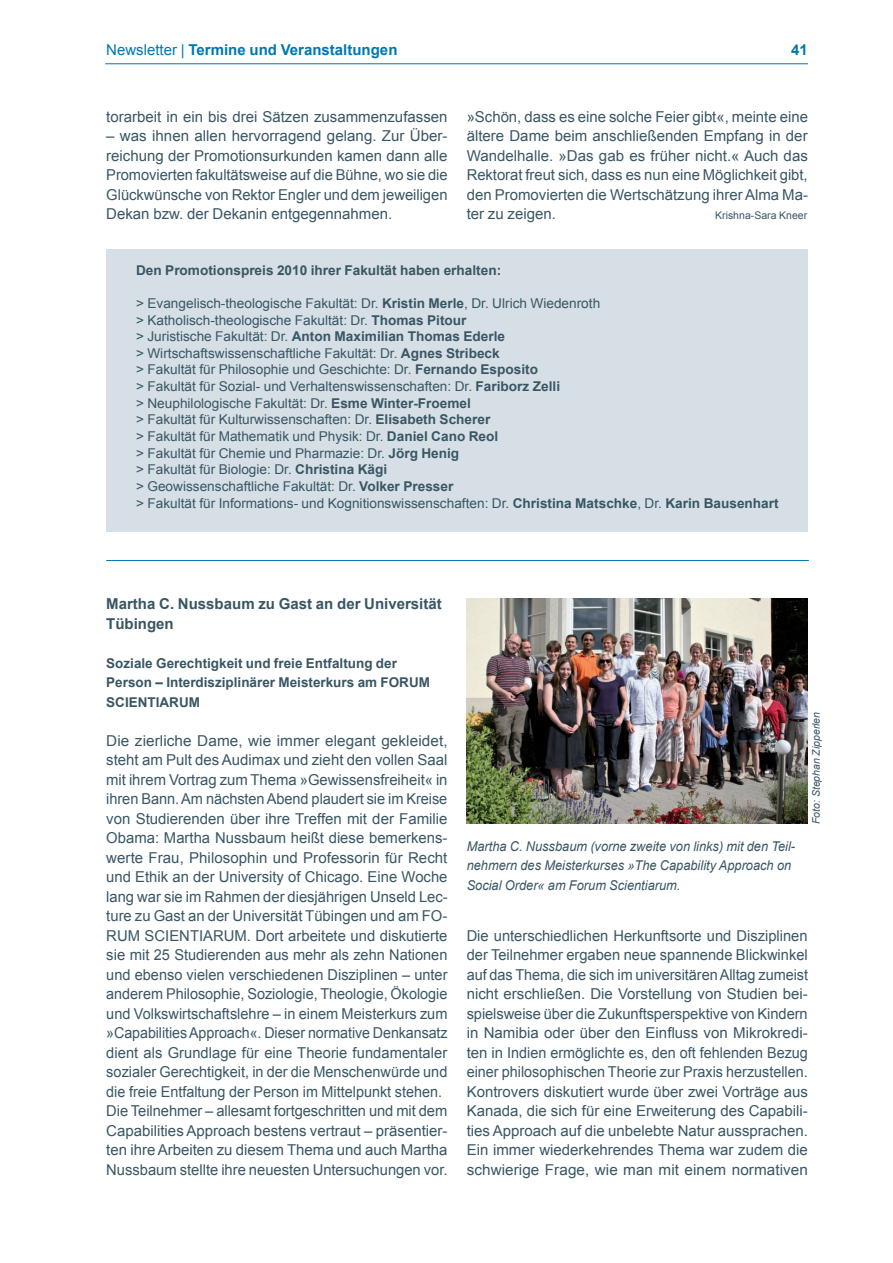
<style>
.page{position:relative;width:893px;height:1263px;background:#fff}
.page>*{position:absolute;margin:0;border:0;box-sizing:border-box;transform-origin:0 0}
.t1{font:15px/19.5px "Arial";color:#395664;text-align:justify}
.t2{font:700 15px/19.5px "Arial";color:#395664}
.t3{font:700 15px "Arial";color:#0077b1}
.t4{font:13.5px/16.6px "Arial";color:#395664}
.t5{font:700 13.5px/19.5px "Arial";color:#395664}
.t6{font:italic 13.5px/19.5px "Arial";color:#395664;scale:.95 1}
.t7{font:italic 10.5px "Arial";color:#395664}
.t8{font:10.5px "Arial";color:#395664}
.s1{font-weight:400}
.s2{font-weight:700}
</style>
<div class="page">
<hr style="left:105px;top:63px;width:703px;height:1px;background:#0077b1">
<hr style="left:106px;top:560px;width:703px;height:1px;background:#0077b1">
<div style="left:106px;top:249px;width:702px;height:282px;background:#d6dfe5"></div>
<img style="left:467px;top:598px;width:341px;height:225px">
<p class="t3" style="left:106px;top:42px;width:293px"><span class="s1">Newsletter |</span> Termine und Veranstaltungen</p>
<p class="t3" style="left:791px;top:42px;width:18px">41</p>
<p class="t1" style="left:106px;top:107px;width:343px">torarbeit in ein bis drei Sätzen zusammenzufassen</p>
<p class="t1" style="left:106px;top:126px;width:343px">– was ihnen allen hervorragend gelang. Zur Über&shy;reichung der Promotionsurkunden kamen dann alle Promovierten fakultätsweise auf die Bühne, wo sie die Glückwünsche von Rektor Engler und dem jeweiligen Dekan bzw. der Dekanin entgegennahmen.</p>
<p class="t1" style="left:467px;top:107px;width:343px">»Schön, dass es eine solche Feier gibt«, meinte eine ältere Dame beim anschließenden Empfang in der Wandelhalle. »Das gab es früher nicht.« Auch das Rektorat freut sich, dass es nun eine Möglichkeit gibt, den Promovierten die Wertschätzung ihrer Alma Ma&shy;ter zu zeigen.</p>
<p class="t8" style="left:715px;top:209px;width:93px">Krishna-Sara Kneer</p>
<p class="t5" style="left:136px;top:260px;width:367px">Den Promotionspreis 2010 ihrer Fakultät haben erhalten:</p>
<p class="t4" style="left:136px;top:295px;width:644px">&gt; Evangelisch-theologische Fakultät: Dr. <span class="s2">Kristin Merle</span>, Dr. Ulrich Wiedenroth<br>&gt; Katholisch-theologische Fakultät: Dr. <span class="s2">Thomas Pitour<br></span>&gt; Juristische Fakultät: Dr. <span class="s2">Anton Maximilian Thomas Ederle<br></span>&gt; Wirtschaftswissenschaftliche Fakultät: Dr. <span class="s2">Agnes Stribeck<br></span>&gt; Fakultät für Philosophie und Geschichte: Dr. <span class="s2">Fernando Esposito<br></span>&gt; Fakultät für Sozial- und Verhaltenswissenschaften: Dr. <span class="s2">Fariborz Zelli<br></span>&gt; Neuphilologische Fakultät: Dr. <span class="s2">Esme Winter-Froemel<br></span>&gt; Fakultät für Kulturwissenschaften: Dr. <span class="s2">Elisabeth Scherer<br></span>&gt; Fakultät für Mathematik und Physik: Dr. <span class="s2">Daniel Cano Reol<br></span>&gt; Fakultät für Chemie und Pharmazie: Dr. <span class="s2">Jörg Henig<br></span>&gt; Fakultät für Biologie: Dr. <span class="s2">Christina Kägi<br></span>&gt; Geowissenschaftliche Fakultät: Dr. <span class="s2">Volker Presser<br></span>&gt; Fakultät für Informations- und Kognitionswissenschaften: Dr. <span class="s2">Christina Matschke</span>, Dr. <span class="s2">Karin Bausenhart</span></p>
<p class="t2" style="left:106px;top:594px;width:337px">Martha C. Nussbaum zu Gast an der Universität<br>Tübingen</p>
<p class="t5" style="left:106px;top:653px;width:325px">Soziale Gerechtigkeit und freie Entfaltung der<br>Person – Interdisziplinärer Meisterkurs am FORUM<br>SCIENTIARUM</p>
<p class="t1" style="left:106px;top:731px;width:343px;text-align:left">Die zierliche Dame, wie immer elegant gekleidet, steht am Pult des Audimax und zieht den vollen Saal mit ihrem Vortrag zum Thema »Gewissensfreiheit« in ihren Bann. Am nächsten Abend plaudert sie im Kreise von Studierenden über ihre Treffen mit der Familie Obama: Martha Nussbaum heißt diese bemerkens&shy;werte Frau, Philosophin und Professorin für Recht und Ethik an der University of Chicago. Eine Woche lang war sie im Rahmen der diesjährigen Unseld Lec&shy;ture zu Gast an der Universität Tübingen und am FO-RUM SCIENTIARUM. Dort arbeitete und diskutierte sie mit 25 Studierenden aus mehr als zehn Nationen und ebenso vielen verschiedenen Disziplinen – unter anderem Philosophie, Soziologie, Theologie, Ökologie und Volkswirtschaftslehre – in einem Meisterkurs zum »Capabilities Approach«. Dieser normative Denkansatz dient als Grundlage für eine Theorie fundamentaler sozialer Gerechtigkeit, in der die Menschenwürde und die freie Entfaltung der Person im Mittelpunkt stehen.<br>Die Teilnehmer – allesamt fortgeschritten und mit dem Capabilities Approach bestens vertraut – präsentier&shy;ten ihre Arbeiten zu diesem Thema und auch Martha Nussbaum stellte ihre neuesten Untersuchungen vor.</p>
<p class="t6" style="left:467px;top:836px;width:347px">Martha C. Nussbaum (vorne zweite von links) mit den Teil&shy;nehmern des Meisterkurses »The Capability Approach on<br>Social Order« am Forum Scientiarum.</p>
<p class="t7" style="left:810px;top:824px;width:114px;rotate:-90deg">Foto: Stephan Zipperlen</p>
<p class="t1" style="left:467px;top:926px;width:343px">Die unterschiedlichen Herkunftsorte und Disziplinen der Teilnehmer ergaben neue spannende Blickwinkel auf das Thema, die sich im universitären Alltag zumeist nicht erschließen. Die Vorstellung von Studien bei&shy;spielsweise über die Zukunftsperspektive von Kindern in Namibia oder über den Einfluss von Mikrokredi&shy;ten in Indien ermöglichte es, den oft fehlenden Bezug einer philosophischen Theorie zur Praxis herzustellen.<br>Kontrovers diskutiert wurde über zwei Vorträge aus Kanada, die sich für eine Erweiterung des Capabili&shy;ties Approach auf die unbelebte Natur aussprachen.<br>Ein immer wiederkehrendes Thema war zudem die schwierige Frage, wie man mit einem normativen</p>
</div>
